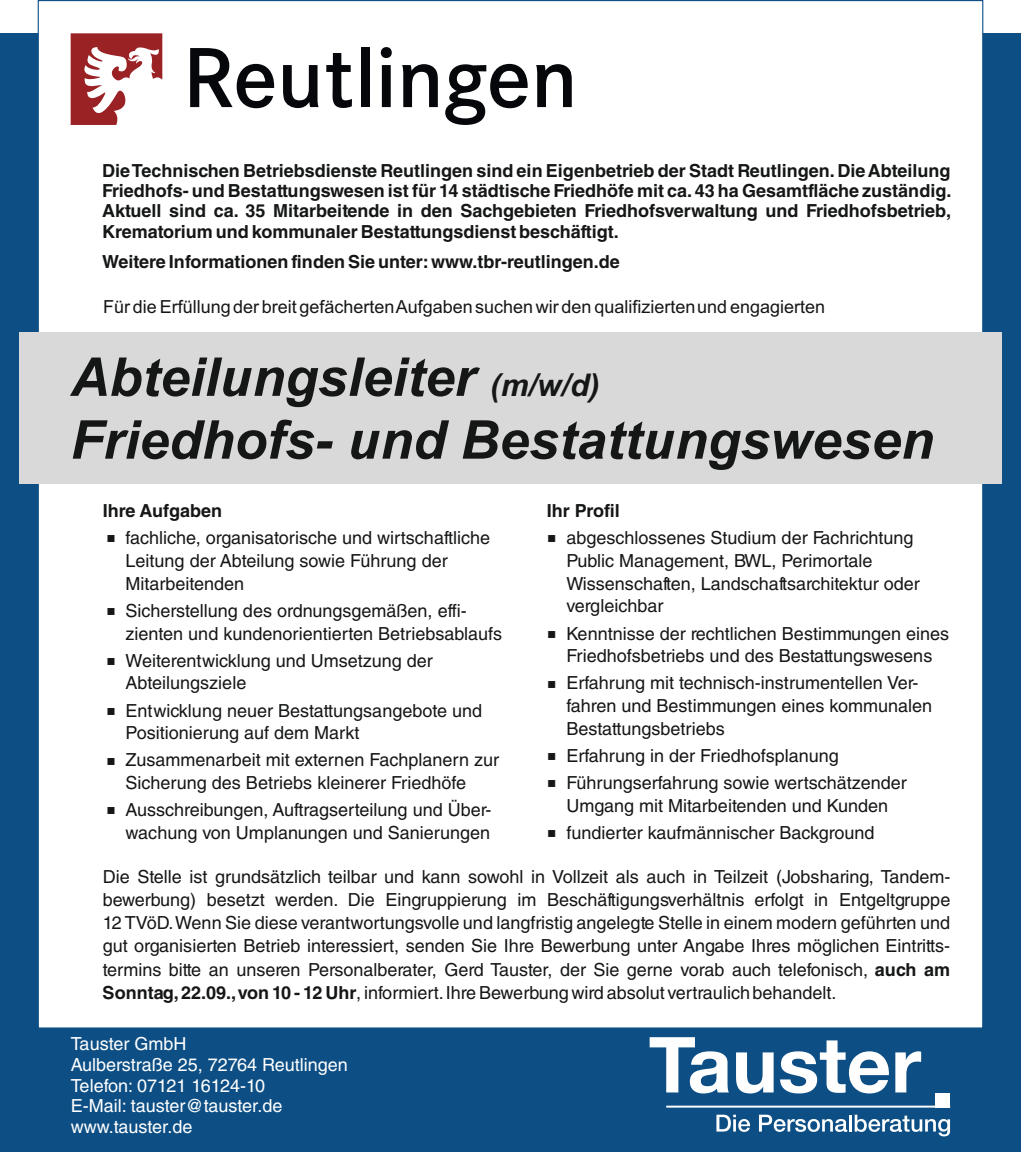
<style>
.page{position:relative;width:1021px;height:1152px;background:#fff}
.page>*{position:absolute;margin:0;border:0;box-sizing:border-box;transform-origin:0 0}
.t1{font:italic 700 53.55px/62.8px "Arial";color:#151616}
.t2{font:18px/22.9px "Helvetica LT Std";color:#151616}
.t3{font:700 18px/20.2px "Helvetica LT Std";color:#151616;text-align:justify}
.t4{font:18px/20.7px "Helvetica LT Std";color:#fff}
.t5{font:18px "Arial";color:#151616}
.s1{font-size:31.28px}
.s2{font-weight:700}
</style>
<div class="page">
<div style="left:0;top:33px;width:1020px;height:1119px;background:#0d4f85"></div>
<div style="left:37px;top:0;width:946px;height:1028px;background:#fff"></div>
<div style="left:19px;top:332px;width:982px;height:152px;background:#d9d9da"></div>
<svg style="left:716px;top:1115px;width:34px;height:17px"></svg>
<svg style="left:759px;top:1115px;width:88px;height:17px"></svg>
<hr style="left:848px;top:1115px;width:3px;height:16px;background:#fff">
<svg style="left:854px;top:1115px;width:95px;height:21px"></svg>
<svg style="left:649px;top:1037px;width:79px;height:56px"></svg>
<svg style="left:736px;top:1052px;width:37px;height:41px"></svg>
<svg style="left:780px;top:1040px;width:108px;height:53px"></svg>
<svg style="left:895px;top:1051px;width:26px;height:41px"></svg>
<hr style="left:666px;top:1106px;width:284px;height:2px;background:#fff">
<div style="left:935px;top:1093px;width:15px;height:14px;background:#fff"></div>
<svg style="left:190px;top:48px;width:84px;height:60px;background:#8e8f90"></svg>
<svg style="left:283px;top:65px;width:35px;height:43px;background:#737476"></svg>
<svg style="left:326px;top:53px;width:26px;height:55px"></svg>
<div style="left:360px;top:48px;width:9px;height:59px;background:#05070a"></div>
<svg style="left:381px;top:47px;width:11px;height:60px"></svg>
<svg style="left:402px;top:64px;width:36px;height:43px;background:#757678"></svg>
<svg style="left:445px;top:64px;width:82px;height:61px;background:#929394"></svg>
<svg style="left:536px;top:64px;width:35px;height:43px;background:#757778"></svg>
<svg style="left:71px;top:33px;width:91px;height:92px;background:#ca8b8c"></svg>
<p class="t3" style="left:102px;top:163px;width:850px">Die Technischen Betriebsdienste Reutlingen sind ein Eigenbetrieb der Stadt Reutlingen.Die Abteilung Friedhofs- und Bestattungswesen ist für 14 städtische Friedhöfe mit ca.43 ha Gesamtfläche zuständig.<br>Aktuell sind ca. 35 Mitarbeitende in den Sachgebieten Friedhofsverwaltung und Friedhofsbetrieb, Krematorium und kommunaler Bestattungsdienst beschäftigt.</p>
<p class="t3" style="left:102px;top:254px;width:519px">Weitere Informationen finden Sie unter:www.tbr-reutlingen.de</p>
<p class="t5" style="left:103px;top:300px;width:723px">Für die Erfüllung der breit gefächerten Aufgaben suchen wir den qualifizierten und engagierten</p>
<h1 class="t1" style="left:71px;top:351px;width:864px">Abteilungsleiter <span class="s1">(m/w/d)<br></span>Friedhofs- und Bestattungswesen</h1>
<p class="t3" style="left:103px;top:503px;width:121px">Ihre Aufgaben</p>
<p class="t2" style="left:126px;top:528px;width:366px;text-indent:-20px">○ fachliche, organisatorische und wirtschaftliche<br>Leitung der Abteilung sowie Führung der<br>Mitarbeitenden</p>
<p class="t2" style="left:126px;top:601px;width:378px;text-indent:-20px">○ Sicherstellung des ordnungsgemäßen, effi&shy;zienten und kundenorientierten Betriebsablaufs</p>
<p class="t2" style="left:126px;top:651px;width:309px;text-indent:-20px">○ Weiterentwicklung und Umsetzung der<br>Abteilungsziele</p>
<p class="t2" style="left:126px;top:701px;width:358px;text-indent:-20px">○ Entwicklung neuer Bestattungsangebote und<br>Positionierung auf dem Markt</p>
<p class="t2" style="left:126px;top:751px;width:375px;text-indent:-20px">○ Zusammenarbeit mit externen Fachplanern zur<br>Sicherung des Betriebs kleinerer Friedhöfe</p>
<p class="t2" style="left:106px;top:801px;width:387px;text-align:right">○ Ausschreibungen, Auftragserteilung und Über&shy;wachung von Umplanungen und Sanierungen</p>
<p class="t3" style="left:546px;top:503px;width:74px">Ihr Profil</p>
<p class="t2" style="left:566px;top:528px;width:355px;text-indent:-20px">○ abgeschlossenes Studium der Fachrichtung Public Management, BWL, Perimortale Wissenschaften, Landschaftsarchitektur oder vergleichbar</p>
<p class="t2" style="left:546px;top:624px;width:404px;text-align:center">○ Kenntnisse der rechtlichen Bestimmungen eines<br>Friedhofsbetriebs und des Bestattungswesens</p>
<p class="t2" style="left:566px;top:674px;width:367px;text-indent:-20px">○ Erfahrung mit technisch-instrumentellen Ver&shy;fahren und Bestimmungen eines kommunalen<br>Bestattungsbetriebs</p>
<p class="t2" style="left:546px;top:747px;width:293px">○ Erfahrung in der Friedhofsplanung</p>
<p class="t2" style="left:546px;top:774px;width:361px;text-align:center">○ Führungserfahrung sowie wertschätzender<br>Umgang mit Mitarbeitenden und Kunden</p>
<p class="t2" style="left:546px;top:824px;width:329px">○ fundierter kaufmännischer Background</p>
<p class="t2" style="left:103px;top:868px;width:849px;text-align:justify">Die Stelle ist grundsätzlich teilbar und kann sowohl in Vollzeit als auch in Teilzeit (Jobsharing, Tandem&shy;bewerbung) besetzt werden. Die Eingruppierung im Beschäftigungsverhältnis erfolgt in Entgeltgruppe 12 TVöD.Wenn Sie diese verantwortungsvolle und langfristig angelegte Stelle in einem modern geführten und gut organisierten Betrieb interessiert, senden Sie Ihre Bewerbung unter Angabe Ihres möglichen Eintritts&shy;termins bitte an unseren Personalberater, Gerd Tauster, der Sie gerne vorab auch telefonisch, <span class="s2">auch am Sonntag,22.09.,von 10 - 12 Uhr</span>, informiert.Ihre Bewerbung wird absolut vertraulich behandelt.</p>
<p class="t4" style="left:71px;top:1036px;width:278px">Tauster GmbH<br>Aulberstraße 25, 72764 Reutlingen<br>Telefon: 07121 16124-10<br>E-Mail: tauster@tauster.de www.tauster.de</p>
</div>
